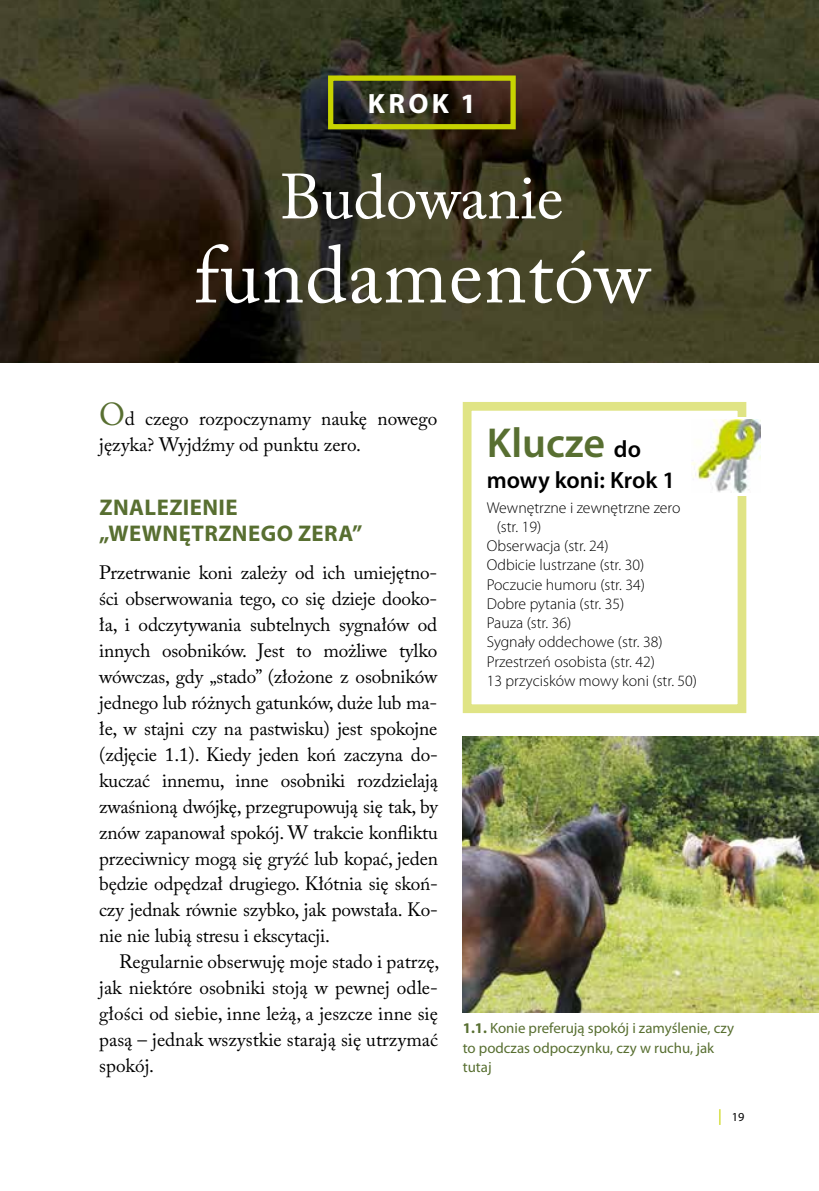
<style>
.page{position:relative;width:819px;height:1191px;background:#fff}
.page>*{position:absolute;margin:0;border:0;box-sizing:border-box;transform-origin:0 0}
.t1{font:80.5px "Adobe Caslon Pro";letter-spacing:.01em;color:#fff}
.t2{font:63px "Adobe Caslon Pro";letter-spacing:-.005em;color:#fff}
.t3{font:600 42px "Myriad Pro";color:#586f31}
.t4{font:700 28px "Myriad Pro";color:#fff}
.t5{font:600 23.62px "Myriad Pro";color:#000}
.t6{font:700 22.75px/25.9px "Myriad Pro";letter-spacing:.02em;color:#586f31}
.t7{font:19.25px/25.9px "Adobe Caslon Pro";letter-spacing:-.01em;color:#000}
.t8{font:300 15.75px "Myriad Pro";color:#000}
.t9{font:14.88px/19.2px "Myriad Pro";color:#586f31}
.t10{font:12.25px "Myriad Pro";color:#000}
.s1{font-size:31.5px;color:#586f31}
.s2{font-size:23.62px;color:#000}
.s3{font-weight:700}
.s4{font-size:15.75px;color:#c7d300}
</style>
<div class="page">
<img style="left:0;top:0;width:819px;height:362px">
<img style="left:462px;top:737px;width:357px;height:275px">
<div style="left:462px;top:402px;width:284px;height:311px;background:#fff;border:9px solid #e0e485"></div>
<div style="left:691px;top:417px;width:70px;height:78px;background:#fff"></div>
<img style="left:691px;top:419px;width:69px;height:73px">
<div style="left:328px;top:75px;width:187px;height:54px;border:5px solid #c7d300"></div>
<p class="t4" style="left:368px;top:85px;width:110px">KROK 1</p>
<p class="t2" style="left:280px;top:160px;width:285px">Budowanie</p>
<p class="t1" style="left:194px;top:227px;width:457px">fundamentów</p>
<p class="t7" style="left:99px;top:405px;width:339px"><span class="s1">O</span>d czego rozpoczynamy naukę nowego języka? Wyjdźmy od punktu zero.</p>
<p class="t6" style="left:99px;top:493px;width:265px">ZNALEZIENIE „WEWNĘTRZNEGO ZERA”</p>
<p class="t7" style="left:99px;top:560px;width:339px">Przetrwanie koni zależy od ich umiejętno-</p>
<p class="t7" style="left:99px;top:585px;width:339px">ści obserwowania tego, co się dzieje dooko-</p>
<p class="t7" style="left:99px;top:611px;width:339px">ła, i odczytywania subtelnych sygnałów od</p>
<p class="t7" style="left:99px;top:637px;width:339px">innych osobników. Jest to możliwe tylko</p>
<p class="t7" style="left:99px;top:663px;width:339px">wówczas, gdy „stado” (złożone z osobników</p>
<p class="t7" style="left:99px;top:689px;width:339px">jednego lub różnych gatunków, duże lub ma-</p>
<p class="t7" style="left:99px;top:715px;width:339px">łe, w stajni czy na pastwisku) jest spokojne</p>
<p class="t7" style="left:99px;top:741px;width:340px">(zdjęcie 1.1). Kiedy jeden koń zaczyna do-</p>
<p class="t7" style="left:99px;top:767px;width:340px">kuczać innemu, inne osobniki rozdzielają</p>
<p class="t7" style="left:99px;top:793px;width:340px">zwaśnioną dwójkę, przegrupowują się tak, by</p>
<p class="t7" style="left:99px;top:819px;width:340px">znów zapanował spokój. W trakcie konfliktu</p>
<p class="t7" style="left:99px;top:845px;width:340px">przeciwnicy mogą się gryźć lub kopać, jeden</p>
<p class="t7" style="left:99px;top:871px;width:340px">będzie odpędzał drugiego. Kłótnia się skoń-</p>
<p class="t7" style="left:99px;top:896px;width:340px">czy jednak równie szybko, jak powstała. Ko-</p>
<p class="t7" style="left:99px;top:922px;width:232px">nie nie lubią stresu i ekscytacji.</p>
<p class="t7" style="left:119px;top:948px;width:321px">Regularnie obserwuję moje stado i patrzę,</p>
<p class="t7" style="left:99px;top:974px;width:340px">jak niektóre osobniki stoją w pewnej odle-</p>
<p class="t7" style="left:99px;top:1000px;width:340px">głości od siebie, inne leżą, a jeszcze inne się</p>
<p class="t7" style="left:99px;top:1026px;width:340px">pasą – jednak wszystkie starają się utrzymać</p>
<p class="t7" style="left:99px;top:1052px;width:56px">spokój.</p>
<p class="t3" style="left:486px;top:416px;width:156px">Klucze <span class="s2">do</span></p>
<p class="t5" style="left:486px;top:465px;width:190px">mowy koni: Krok 1</p>
<p class="t8" style="left:486px;top:498px;width:195px">Wewnętrzne i zewnętrzne zero</p>
<p class="t8" style="left:496px;top:517px;width:46px">(str. 19)</p>
<p class="t8" style="left:486px;top:536px;width:123px">Obserwacja (str. 24)</p>
<p class="t8" style="left:486px;top:555px;width:159px">Odbicie lustrzane (str. 30)</p>
<p class="t8" style="left:486px;top:575px;width:160px">Poczucie humoru (str. 34)</p>
<p class="t8" style="left:486px;top:594px;width:139px">Dobre pytania (str. 35)</p>
<p class="t8" style="left:486px;top:613px;width:86px">Pauza (str. 36)</p>
<p class="t8" style="left:486px;top:632px;width:177px">Sygnały oddechowe (str. 38)</p>
<p class="t8" style="left:486px;top:652px;width:170px">Przestrzeń osobista (str. 42)</p>
<p class="t8" style="left:486px;top:671px;width:212px">13 przycisków mowy koni (str. 50)</p>
<p class="t9" style="left:462px;top:1018px;width:273px"><span class="s3">1.1.</span> Konie preferują spokój i zamyślenie, czy to podczas odpoczynku, czy w ruchu, jak tutaj</p>
<p class="t10" style="left:718px;top:1109px;width:28px"><span class="s4">|</span> 19</p>
</div>
